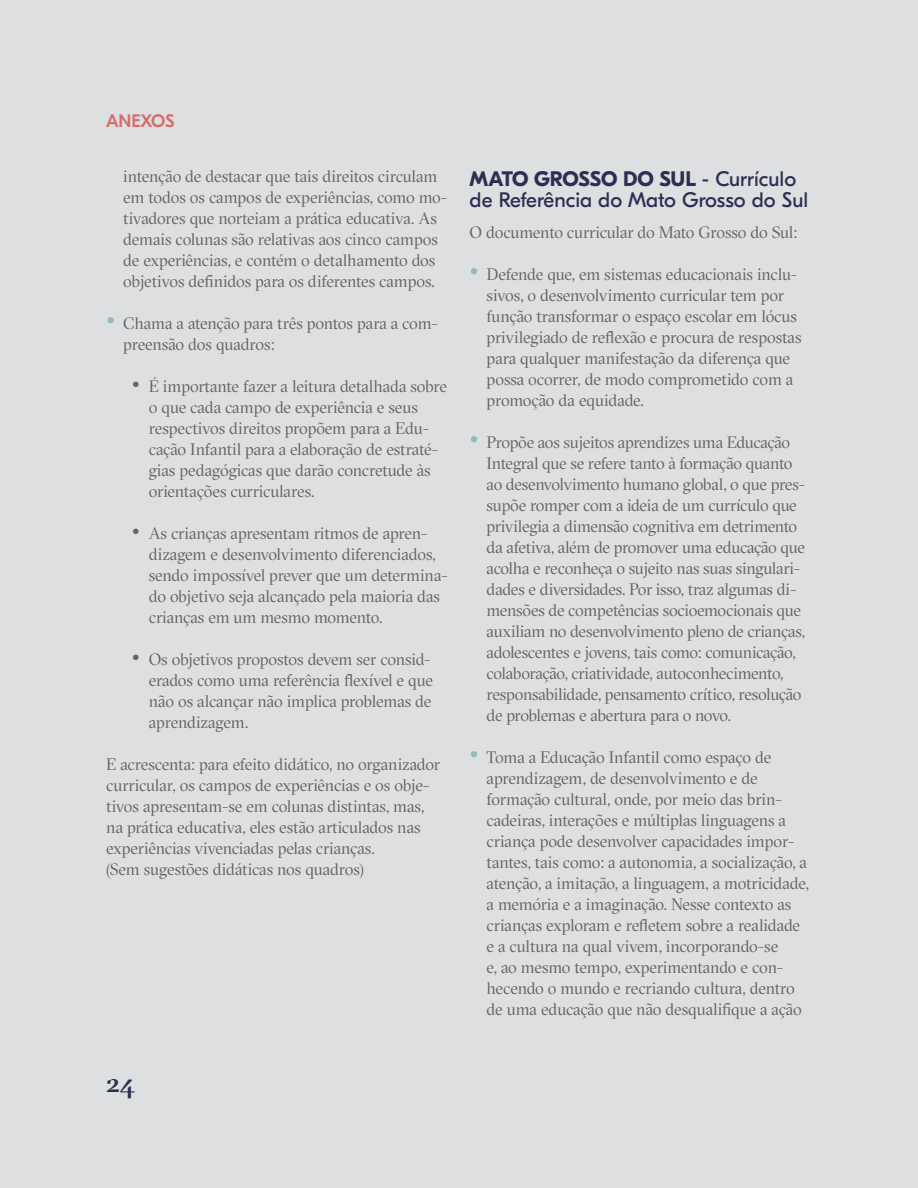
<style>
.page{position:relative;width:918px;height:1188px;background:#dedfe0}
.page>*{position:absolute;margin:0;border:0;box-sizing:border-box;transform-origin:0 0}
.t1{font:500 27px "GT Sectra Fine";color:#2c2f53}
.t2{font:21px/21px "GT Eesti Pro Display";color:#2c2f53}
.t3{font:500 18px "GT Eesti Pro Display";letter-spacing:-.015em;color:#d46d6e}
.t4{font:16.5px/21px "GT Sectra Fine";letter-spacing:-.01em;color:#636466}
.s1{font-family:"GT Eesti Pro Display";font-weight:700;font-size:24px;color:#8fbbbc}
.s2{font-family:"GT Eesti Pro Display";font-weight:700;font-size:21px}
.s3{font-weight:700}
</style>
<div class="page">
<p class="t3" style="left:106px;top:111px;width:70px">ANEXOS</p>
<p class="t4" style="left:123px;top:166px;width:325px">intenção de destacar que tais direitos circulam em todos os campos de experiências, como mo&shy;tivadores que norteiam a prática educativa. As demais colunas são relativas aos cinco campos de experiências, e contém o detalhamento dos objetivos definidos para os diferentes campos.</p>
<p class="t4" style="left:123px;top:313px;width:316px;text-indent:-17px"><span class="s1">•</span> Chama a atenção para três pontos para a com&shy;preensão dos quadros:</p>
<p class="t4" style="left:149px;top:376px;width:300px;text-indent:-17px"><span class="s2">•</span> É importante fazer a leitura detalhada sobre o que cada campo de experiência e seus respectivos direitos propõem para a Edu&shy;cação Infantil para a elaboração de estraté&shy;gias pedagógicas que darão concretude às orientações curriculares.</p>
<p class="t4" style="left:149px;top:523px;width:301px;text-indent:-17px"><span class="s2">•</span> As crianças apresentam ritmos de apren&shy;dizagem e desenvolvimento diferenciados, sendo impossível prever que um determina&shy;do objetivo seja alcançado pela maioria das crianças em um mesmo momento.</p>
<p class="t4" style="left:149px;top:649px;width:286px;text-indent:-17px"><span class="s2">•</span> Os objetivos propostos devem ser consid&shy;erados como uma referência flexível e que não os alcançar não implica problemas de aprendizagem.</p>
<p class="t4" style="left:106px;top:754px;width:335px">E acrescenta: para efeito didático, no organizador curricular, os campos de experiências e os obje&shy;tivos apresentam-se em colunas distintas, mas, na prática educativa, eles estão articulados nas experiências vivenciadas pelas crianças.<br>(Sem sugestões didáticas nos quadros)</p>
<p class="t2" style="left:470px;top:169px;width:340px"><span class="s3">MATO GROSSO DO SUL</span> - Currículo de Referência do Mato Grosso do Sul</p>
<p class="t4" style="left:470px;top:222px;width:329px">O documento curricular do Mato Grosso do Sul:</p>
<p class="t4" style="left:487px;top:264px;width:316px;text-indent:-17px"><span class="s1">•</span> Defende que, em sistemas educacionais inclu&shy;sivos, o desenvolvimento curricular tem por função transformar o espaço escolar em lócus privilegiado de reflexão e procura de respostas para qualquer manifestação da diferença que possa ocorrer, de modo comprometido com a promoção da equidade.</p>
<p class="t4" style="left:487px;top:432px;width:320px;text-indent:-17px"><span class="s1">•</span> Propõe aos sujeitos aprendizes uma Educação Integral que se refere tanto à formação quanto ao desenvolvimento humano global, o que pres&shy;supõe romper com a ideia de um currículo que privilegia a dimensão cognitiva em detrimento da afetiva, além de promover uma educação que acolha e reconheça o sujeito nas suas singulari&shy;dades e diversidades. Por isso, traz algumas di&shy;mensões de competências socioemocionais que auxiliam no desenvolvimento pleno de crianças, adolescentes e jovens, tais como: comunicação, colaboração, criatividade, autoconhecimento, responsabilidade, pensamento crítico, resolução de problemas e abertura para o novo.</p>
<p class="t4" style="left:487px;top:747px;width:324px;text-indent:-17px"><span class="s1">•</span> Toma a Educação Infantil como espaço de aprendizagem, de desenvolvimento e de formação cultural, onde, por meio das brin&shy;cadeiras, interações e múltiplas linguagens a criança pode desenvolver capacidades impor&shy;tantes, tais como: a autonomia, a socialização, a atenção, a imitação, a linguagem, a motricidade, a memória e a imaginação. Nesse contexto as crianças exploram e refletem sobre a realidade e a cultura na qual vivem, incorporando-se<br>e, ao mesmo tempo, experimentando e con&shy;hecendo o mundo e recriando cultura, dentro de uma educação que não desqualifique a ação</p>
<h1 class="t1" style="left:106px;top:1065px;width:30px">24</h1>
</div>
